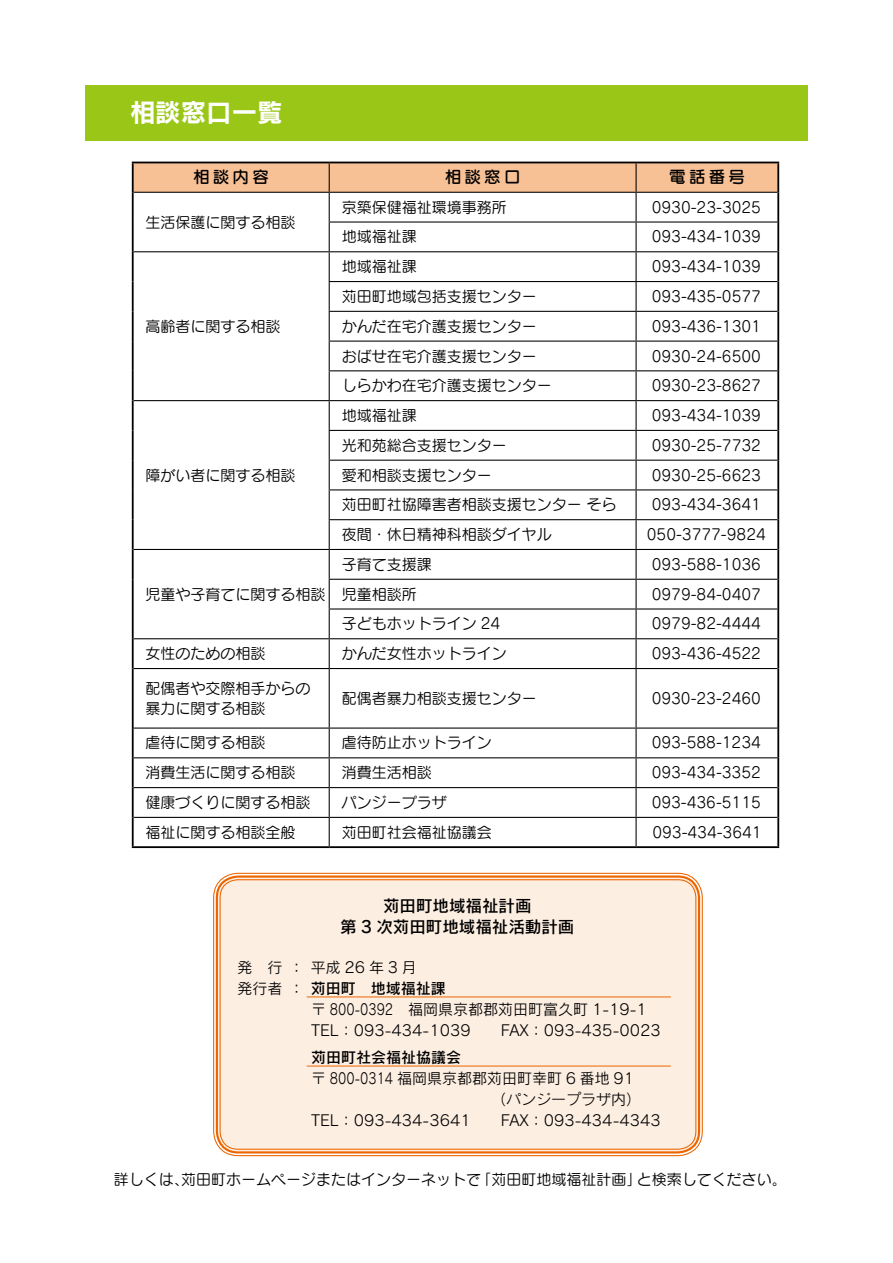
<style>
.page{position:relative;width:893px;height:1263px;background:#fff}
.page>*{position:absolute;margin:0;border:0;box-sizing:border-box;transform-origin:0 0}
.t1{font:25.5px "Rodin Pro B";color:#fff}
.t2{font:16.5px/21px "Rodin Pro DB";color:#000;text-align:center}
.t3{font:16.5px "Seurat Pro DB";letter-spacing:.2em;color:#000}
.t4{font:15px "Seurat Pro M";color:#000}
.t5{font:15px/21px "Rodin Pro M";color:#000}
.t6{font:15px "Rodin Pro DB";color:#000}
.t7{font:15px "Rodin Pro M";letter-spacing:.25em;color:#000}
.s1{font-family:"Rodin Pro M"}
</style>
<div class="page">
<div style="left:85px;top:85px;width:723px;height:55px;background:#9ac717"></div>
<svg style="left:134px;top:163px;width:643px;height:505px"></svg>
<hr style="left:134px;top:668px;width:195px;height:1px;background:#000">
<hr style="left:329px;top:668px;width:307px;height:1px;background:#000">
<hr style="left:329px;top:669px;width:1px;height:58px;background:#000">
<hr style="left:636px;top:668px;width:141px;height:1px;background:#000">
<hr style="left:636px;top:669px;width:1px;height:58px;background:#000">
<hr style="left:134px;top:727px;width:195px;height:2px;background:#000">
<hr style="left:329px;top:727px;width:307px;height:2px;background:#000">
<hr style="left:636px;top:727px;width:141px;height:2px;background:#000">
<hr style="left:134px;top:757px;width:195px;height:1px;background:#000">
<hr style="left:329px;top:757px;width:307px;height:1px;background:#000">
<hr style="left:636px;top:757px;width:141px;height:1px;background:#000">
<hr style="left:134px;top:787px;width:195px;height:1px;background:#000">
<hr style="left:329px;top:787px;width:307px;height:1px;background:#000">
<hr style="left:636px;top:787px;width:141px;height:1px;background:#000">
<hr style="left:134px;top:817px;width:195px;height:1px;background:#000">
<hr style="left:329px;top:817px;width:307px;height:1px;background:#000">
<svg style="left:329px;top:729px;width:1px;height:117px"></svg>
<hr style="left:636px;top:817px;width:141px;height:1px;background:#000">
<svg style="left:636px;top:729px;width:1px;height:117px"></svg>
<hr style="left:132px;top:162px;width:197px;height:1px;background:#000">
<hr style="left:132px;top:163px;width:2px;height:29px;background:#000">
<hr style="left:329px;top:162px;width:307px;height:1px;background:#000">
<hr style="left:636px;top:162px;width:143px;height:1px;background:#000">
<hr style="left:777px;top:163px;width:2px;height:29px;background:#000">
<hr style="left:132px;top:192px;width:2px;height:30px;background:#000">
<hr style="left:132px;top:222px;width:2px;height:30px;background:#000">
<hr style="left:777px;top:192px;width:2px;height:30px;background:#000">
<hr style="left:777px;top:222px;width:2px;height:30px;background:#000">
<hr style="left:132px;top:252px;width:2px;height:30px;background:#000">
<hr style="left:132px;top:282px;width:2px;height:29px;background:#000">
<hr style="left:132px;top:311px;width:2px;height:30px;background:#000">
<hr style="left:132px;top:341px;width:2px;height:30px;background:#000">
<hr style="left:132px;top:371px;width:2px;height:30px;background:#000">
<hr style="left:777px;top:252px;width:2px;height:30px;background:#000">
<hr style="left:777px;top:282px;width:2px;height:29px;background:#000">
<hr style="left:777px;top:311px;width:2px;height:30px;background:#000">
<hr style="left:777px;top:341px;width:2px;height:30px;background:#000">
<hr style="left:777px;top:371px;width:2px;height:30px;background:#000">
<hr style="left:132px;top:401px;width:2px;height:29px;background:#000">
<hr style="left:132px;top:430px;width:2px;height:30px;background:#000">
<hr style="left:132px;top:460px;width:2px;height:30px;background:#000">
<hr style="left:132px;top:490px;width:2px;height:30px;background:#000">
<hr style="left:132px;top:520px;width:2px;height:29px;background:#000">
<hr style="left:777px;top:401px;width:2px;height:29px;background:#000">
<hr style="left:777px;top:430px;width:2px;height:30px;background:#000">
<hr style="left:777px;top:460px;width:2px;height:30px;background:#000">
<hr style="left:777px;top:490px;width:2px;height:30px;background:#000">
<hr style="left:777px;top:520px;width:2px;height:29px;background:#000">
<hr style="left:132px;top:549px;width:2px;height:30px;background:#000">
<hr style="left:132px;top:579px;width:2px;height:30px;background:#000">
<hr style="left:132px;top:609px;width:2px;height:30px;background:#000">
<hr style="left:777px;top:549px;width:2px;height:30px;background:#000">
<hr style="left:777px;top:579px;width:2px;height:30px;background:#000">
<hr style="left:777px;top:609px;width:2px;height:30px;background:#000">
<hr style="left:132px;top:639px;width:2px;height:29px;background:#000">
<hr style="left:777px;top:639px;width:2px;height:29px;background:#000">
<hr style="left:132px;top:668px;width:2px;height:60px;background:#000">
<hr style="left:777px;top:668px;width:2px;height:60px;background:#000">
<hr style="left:132px;top:728px;width:2px;height:30px;background:#000">
<hr style="left:777px;top:728px;width:2px;height:30px;background:#000">
<hr style="left:132px;top:758px;width:2px;height:30px;background:#000">
<hr style="left:777px;top:758px;width:2px;height:30px;background:#000">
<hr style="left:132px;top:788px;width:2px;height:29px;background:#000">
<hr style="left:777px;top:788px;width:2px;height:29px;background:#000">
<hr style="left:132px;top:817px;width:2px;height:29px;background:#000">
<hr style="left:777px;top:817px;width:2px;height:29px;background:#000">
<hr style="left:132px;top:846px;width:197px;height:2px;background:#000">
<hr style="left:329px;top:846px;width:307px;height:2px;background:#000">
<hr style="left:636px;top:846px;width:143px;height:2px;background:#000">
<div style="left:217px;top:876px;width:482px;height:276px;background:#fdeee2;border-radius:21px"></div>
<div style="left:213px;top:873px;width:490px;height:283px;border:1px solid #ec6500;border-radius:24px"></div>
<div style="left:216px;top:875px;width:484px;height:278px;border:2px solid #ec6500;border-radius:21px"></div>
<div style="left:220px;top:879px;width:476px;height:271px;border:1px solid #ec6500;border-radius:18px"></div>
<hr style="left:307px;top:996px;width:364px;height:1px;background:#ec6500">
<hr style="left:307px;top:1066px;width:364px;height:1px;background:#ec6500">
<h1 class="t1" style="left:130px;top:96px;width:154px">相談窓口一覧</h1>
<p class="t3" style="left:193px;top:166px;width:77px">相談内容</p>
<p class="t4" style="left:145px;top:212px;width:152px">生活保護に関する相談</p>
<p class="t3" style="left:445px;top:166px;width:77px">相談窓口</p>
<p class="t4" style="left:342px;top:197px;width:166px">京築保健福祉環境事務所</p>
<p class="t4" style="left:342px;top:227px;width:76px">地域福祉課</p>
<p class="t3" style="left:669px;top:166px;width:77px">電話番号</p>
<p class="t4" style="left:652px;top:197px;width:111px">0930-23-3025</p>
<p class="t4" style="left:652px;top:227px;width:111px">093-434-1039</p>
<p class="t4" style="left:342px;top:257px;width:76px">地域福祉課</p>
<p class="t4" style="left:652px;top:257px;width:111px">093-434-1039</p>
<p class="t4" style="left:342px;top:287px;width:196px">苅田町地域包括支援センター</p>
<p class="t4" style="left:652px;top:287px;width:111px">093-435-0577</p>
<p class="t4" style="left:145px;top:316px;width:136px">高齢者に関する相談</p>
<p class="t4" style="left:342px;top:316px;width:196px">かんだ在宅介護支援センター</p>
<p class="t4" style="left:652px;top:316px;width:111px">093-436-1301</p>
<p class="t4" style="left:342px;top:346px;width:196px">おばせ在宅介護支援センター</p>
<p class="t4" style="left:652px;top:346px;width:111px">0930-24-6500</p>
<p class="t4" style="left:342px;top:376px;width:211px">しらかわ在宅介護支援センター</p>
<p class="t4" style="left:652px;top:376px;width:111px">0930-23-8627</p>
<p class="t4" style="left:342px;top:406px;width:76px">地域福祉課</p>
<p class="t4" style="left:652px;top:406px;width:111px">093-434-1039</p>
<p class="t4" style="left:342px;top:435px;width:166px">光和苑総合支援センター</p>
<p class="t4" style="left:652px;top:435px;width:111px">0930-25-7732</p>
<p class="t4" style="left:145px;top:465px;width:152px">障がい者に関する相談</p>
<p class="t4" style="left:342px;top:465px;width:151px">愛和相談支援センター</p>
<p class="t4" style="left:652px;top:465px;width:111px">0930-25-6623</p>
<p class="t4" style="left:342px;top:495px;width:276px">苅田町社協障害者相談支援センターそら</p>
<p class="t4" style="left:652px;top:495px;width:111px">093-434-3641</p>
<p class="t4" style="left:342px;top:525px;width:211px">夜間・休日精神科相談ダイヤル</p>
<p class="t4" style="left:647px;top:525px;width:120px">050-3777-9824</p>
<p class="t4" style="left:342px;top:554px;width:91px">子育て支援課</p>
<p class="t4" style="left:652px;top:554px;width:111px">093-588-1036</p>
<p class="t4" style="left:145px;top:584px;width:181px">児童や子育てに関する相談</p>
<p class="t4" style="left:342px;top:584px;width:76px">児童相談所</p>
<p class="t4" style="left:652px;top:584px;width:111px">0979-84-0407</p>
<p class="t4" style="left:342px;top:614px;width:160px">子どもホットライン 24</p>
<p class="t4" style="left:652px;top:614px;width:111px">0979-82-4444</p>
<p class="t4" style="left:145px;top:644px;width:122px">女性のための相談</p>
<p class="t4" style="left:145px;top:679px;width:166px">配偶者や交際相手からの</p>
<p class="t4" style="left:145px;top:698px;width:121px">暴力に関する相談</p>
<p class="t4" style="left:342px;top:644px;width:166px">かんだ女性ホットライン</p>
<p class="t4" style="left:342px;top:688px;width:196px">配偶者暴力相談支援センター</p>
<p class="t4" style="left:652px;top:644px;width:111px">093-436-4522</p>
<p class="t4" style="left:652px;top:688px;width:111px">0930-23-2460</p>
<p class="t4" style="left:145px;top:733px;width:122px">虐待に関する相談</p>
<p class="t4" style="left:342px;top:733px;width:151px">虐待防止ホットライン</p>
<p class="t4" style="left:652px;top:733px;width:111px">093-588-1234</p>
<p class="t4" style="left:145px;top:763px;width:151px">消費生活に関する相談</p>
<p class="t4" style="left:342px;top:763px;width:91px">消費生活相談</p>
<p class="t4" style="left:652px;top:763px;width:111px">093-434-3352</p>
<p class="t4" style="left:145px;top:792px;width:167px">健康づくりに関する相談</p>
<p class="t4" style="left:342px;top:792px;width:106px">パンジープラザ</p>
<p class="t4" style="left:652px;top:792px;width:111px">093-436-5115</p>
<p class="t4" style="left:145px;top:822px;width:151px">福祉に関する相談全般</p>
<p class="t4" style="left:342px;top:822px;width:151px">苅田町社会福祉協議会</p>
<p class="t4" style="left:652px;top:822px;width:111px">093-434-3641</p>
<p class="t2" style="left:340px;top:894px;width:236px">苅田町地域福祉計画<br>第 3 次苅田町地域福祉活動計画</p>
<p class="t7" style="left:238px;top:958px;width:181px">発　行：平成26年3月</p>
<p class="t6" style="left:238px;top:979px;width:210px"><span class="s1">発行者：</span>苅田町　地域福祉課</p>
<p class="t5" style="left:311px;top:999px;width:351px">〒 800-0392　福岡県京都郡苅田町富久町 1-19-1<br>TEL：093-434-1039　　FAX：093-435-0023</p>
<p class="t6" style="left:311px;top:1048px;width:151px">苅田町社会福祉協議会</p>
<p class="t5" style="left:311px;top:1068px;width:325px">〒 800-0314 福岡県京都郡苅田町幸町 6 番地 91</p>
<p class="t5" style="left:454px;top:1089px;width:189px">　　　（パンジープラザ内(</p>
<p class="t5" style="left:311px;top:1110px;width:351px">TEL：093-434-3641　　FAX：093-434-4343</p>
<p class="t4" style="left:181px;top:1169px;width:301px">苅田町ホームページまたはインターネットで</p>
<p class="t4" style="left:476px;top:1169px;width:166px">「苅田町地域福祉計画」</p>
<p class="t4" style="left:637px;top:1169px;width:151px">と検索してください。</p>
<p class="t4" style="left:114px;top:1169px;width:76px">詳しくは、</p>
</div>
